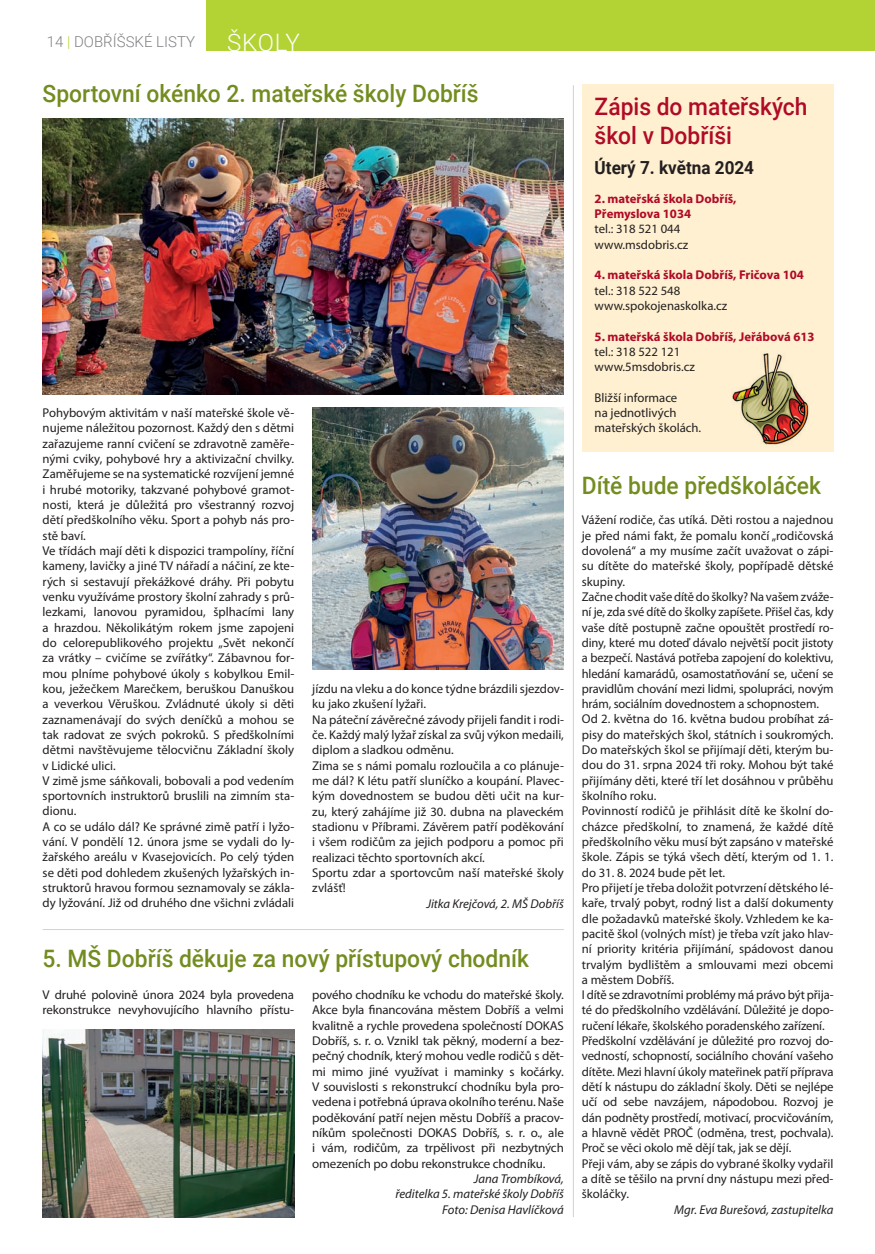
<style>
.page{position:relative;width:875px;height:1254px;background:#fff}
.page>*{position:absolute;margin:0;border:0;box-sizing:border-box;transform-origin:0 0}
.t1{font:500 24px "Roboto";color:#738c1f;scale:.95 1}
.t2{font:500 24px/28.8px "Roboto";color:#b00a27;scale:.95 1}
.t3{font:300 24px "Roboto";letter-spacing:.025em;color:#fff}
.t4{font:700 18px "Roboto";color:#231f20;scale:.95 1}
.t5{font:300 15px "Roboto";color:#808285}
.t6{font:12.75px/15.3px "Myriad Pro";color:#231f20}
.t7{font:italic 12.75px/15.3px "Myriad Pro";color:#231f20;text-align:right}
.t8{font:700 12.75px/15.3px "Myriad Pro";color:#b00a27}
.s1{color:#b3d234}
</style>
<div class="page">
<div style="left:206px;top:0;width:669px;height:51px;background:#b3d234"></div>
<hr style="left:43px;top:928px;width:521px;height:1px;background:#d1d2d4">
<img style="left:312px;top:407px;width:252px;height:262px">
<img style="left:43px;top:118px;width:521px;height:276px">
<img style="left:43px;top:1029px;width:251px;height:187px">
<div style="left:582px;top:84px;width:251px;height:367px;background:#fef0d0"></div>
<img style="left:732px;top:353px;width:77px;height:92px">
<hr style="left:573px;top:85px;width:1px;height:1131px;background:#d1d2d4">
<p class="t5" style="left:47px;top:31px;width:150px">14 <span class="s1">|</span> DOBŘÍŠSKÉ LISTY</p>
<h1 class="t3" style="left:227px;top:26px;width:74px">ŠKOLY</h1>
<h1 class="t1" style="left:43px;top:77px;width:460px">Sportovní okénko 2. mateřské školy Dobříš</h1>
<p class="t6" style="left:43px;top:405px;width:253px">Pohybovým aktivitám v naší mateřské škole vě&shy;nujeme náležitou pozornost. Každý den s dětmi zařazujeme ranní cvičení se zdravotně zaměře&shy;nými cviky, pohybové hry a aktivizační chvilky.<br>Zaměřujeme se na systematické rozvíjení jemné i hrubé motoriky, takzvané pohybové gramot&shy;nosti, která je důležitá pro všestranný rozvoj dětí předškolního věku. Sport a pohyb nás pro&shy;stě baví.<br>Ve třídách mají děti k dispozici trampolíny, říční kameny, lavičky a jiné TV nářadí a náčiní, ze kte&shy;rých si sestavují překážkové dráhy. Při pobytu venku využíváme prostory školní zahrady s prů&shy;lezkami, lanovou pyramidou, šplhacími lany a hrazdou. Několikátým rokem jsme zapojeni do celorepublikového projektu „Svět nekončí za vrátky – cvičíme se zvířátky“. Zábavnou for&shy;mou plníme pohybové úkoly s kobylkou Emil&shy;kou, ježečkem Marečkem, beruškou Danuškou a veverkou Věruškou. Zvládnuté úkoly si děti zaznamenávají do svých deníčků a mohou se tak radovat ze svých pokroků. S předškolními dětmi navštěvujeme tělocvičnu Základní školy v Lidické ulici.<br>V zimě jsme sáňkovali, bobovali a pod vedením sportovních instruktorů bruslili na zimním sta&shy;dionu.<br>A co se událo dál? Ke správné zimě patří i lyžo&shy;vání. V pondělí 12. února jsme se vydali do ly&shy;žařského areálu v Kvasejovicích. Po celý týden se děti pod dohledem zkušených lyžařských in&shy;struktorů hravou formou seznamovaly se zákla&shy;dy lyžování. Již od druhého dne všichni zvládali</p>
<p class="t6" style="left:312px;top:680px;width:253px">jízdu na vleku a do konce týdne brázdili sjezdov&shy;ku jako zkušení lyžaři.<br>Na páteční závěrečné závody přijeli fandit i rodi&shy;če. Každý malý lyžař získal za svůj výkon medaili, diplom a sladkou odměnu.<br>Zima se s námi pomalu rozloučila a co plánuje&shy;me dál? K létu patří sluníčko a koupání. Plavec&shy;kým dovednostem se budou děti učit na kur&shy;zu, který zahájíme již 30. dubna na plaveckém stadionu v Příbrami. Závěrem patří poděkování i všem rodičům za jejich podporu a pomoc při realizaci těchto sportovních akcí.<br>Sportu zdar a sportovcům naší mateřské školy zvlášť!</p>
<p class="t7" style="left:426px;top:895px;width:139px">Jitka Krejčová, 2. MŠ Dobříš</p>
<h1 class="t1" style="left:43px;top:941px;width:514px">5. MŠ Dobříš děkuje za nový přístupový chodník</h1>
<p class="t6" style="left:43px;top:986px;width:253px">V druhé polovině února 2024 byla provedena rekonstrukce nevyhovujícího hlavního přístu-</p>
<p class="t6" style="left:312px;top:986px;width:253px;text-align:justify">pového chodníku ke vchodu do mateřské školy.<br>Akce byla financována městem Dobříš a velmi kvalitně a rychle provedena společností DOKAS Dobříš, s. r. o. Vznikl tak pěkný, moderní a bez&shy;pečný chodník, který mohou vedle rodičů s dět&shy;mi mimo jiné využívat i maminky s kočárky.<br>V souvislosti s rekonstrukcí chodníku byla pro&shy;vedena i potřebná úprava okolního terénu. Naše poděkování patří nejen městu Dobříš a pracov&shy;níkům společnosti DOKAS Dobříš, s. r. o., ale i vám, rodičům, za trpělivost při nezbytných omezeních po dobu rekonstrukce chodníku.</p>
<p class="t7" style="left:395px;top:1170px;width:170px">Jana Trombíková,<br>ředitelka 5. mateřské školy Dobříš<br>Foto: Denisa Havlíčková</p>
<h1 class="t2" style="left:595px;top:91px;width:226px">Zápis do mateřských škol v Dobříši</h1>
<h2 class="t4" style="left:595px;top:155px;width:169px">Úterý 7. května 2024</h2>
<p class="t8" style="left:595px;top:190px;width:143px">2. mateřská škola Dobříš,<br>Přemyslova 1034</p>
<p class="t6" style="left:595px;top:221px;width:95px">tel.: 318 521 044 www.msdobris.cz</p>
<p class="t8" style="left:595px;top:267px;width:211px">4. mateřská škola Dobříš, Fričova 104</p>
<p class="t6" style="left:595px;top:282px;width:134px">tel.: 318 522 548 www.spokojenaskolka.cz</p>
<p class="t8" style="left:595px;top:328px;width:222px">5. mateřská škola Dobříš, Jeřábová 613</p>
<p class="t6" style="left:595px;top:343px;width:102px">tel.: 318 522 121 www.5msdobris.cz</p>
<p class="t6" style="left:595px;top:389px;width:108px">Bližší informace<br>na jednotlivých mateřských školách.</p>
<h1 class="t1" style="left:582px;top:469px;width:253px">Dítě bude předškoláček</h1>
<p class="t6" style="left:582px;top:512px;width:253px">Vážení rodiče, čas utíká. Děti rostou a najednou je před námi fakt, že pomalu končí „rodičovská dovolená“ a my musíme začít uvažovat o zápi&shy;su dítěte do mateřské školy, popřípadě dětské skupiny.<br>Začne chodit vaše dítě do školky? Na vašem zváže&shy;ní je, zda své dítě do školky zapíšete. Přišel čas, kdy vaše dítě postupně začne opouštět prostředí ro&shy;diny, které mu doteď dávalo největší pocit jistoty a bezpečí. Nastává potřeba zapojení do kolektivu, hledání kamarádů, osamostatňování se, učení se pravidlům chování mezi lidmi, spolupráci, novým hrám, sociálním dovednostem a schopnostem.<br>Od 2. května do 16. května budou probíhat zá&shy;pisy do mateřských škol, státních i soukromých.<br>Do mateřských škol se přijímají děti, kterým bu&shy;dou do 31. srpna 2024 tři roky. Mohou být také přijímány děti, které tří let dosáhnou v průběhu školního roku.<br>Povinností rodičů je přihlásit dítě ke školní do&shy;cházce předškolní, to znamená, že každé dítě předškolního věku musí být zapsáno v mateřské škole. Zápis se týká všech dětí, kterým od 1. 1. do 31. 8. 2024 bude pět let.<br>Pro přijetí je třeba doložit potvrzení dětského lé&shy;kaře, trvalý pobyt, rodný list a další dokumenty dle požadavků mateřské školy. Vzhledem ke ka&shy;pacitě škol (volných míst) je třeba vzít jako hlav&shy;ní priority kritéria přijímání, spádovost danou trvalým bydlištěm a smlouvami mezi obcemi a městem Dobříš.<br>I dítě se zdravotními problémy má právo být přija&shy;té do předškolního vzdělávání. Důležité je dopo&shy;ručení lékaře, školského poradenského zařízení.<br>Předškolní vzdělávání je důležité pro rozvoj do&shy;vedností, schopností, sociálního chování vašeho dítěte. Mezi hlavní úkoly mateřinek patří příprava dětí k nástupu do základní školy. Děti se nejlépe učí od sebe navzájem, nápodobou. Rozvoj je dán podněty prostředí, motivací, procvičováním, a hlavně vědět PROČ (odměna, trest, pochvala).<br>Proč se věci okolo mě dějí tak, jak se dějí.<br>Přeji vám, aby se zápis do vybrané školky vydařil a dítě se těšilo na první dny nástupu mezi před&shy;školáčky.</p>
<p class="t7" style="left:674px;top:1201px;width:161px">Mgr. Eva Burešová, zastupitelka</p>
</div>
